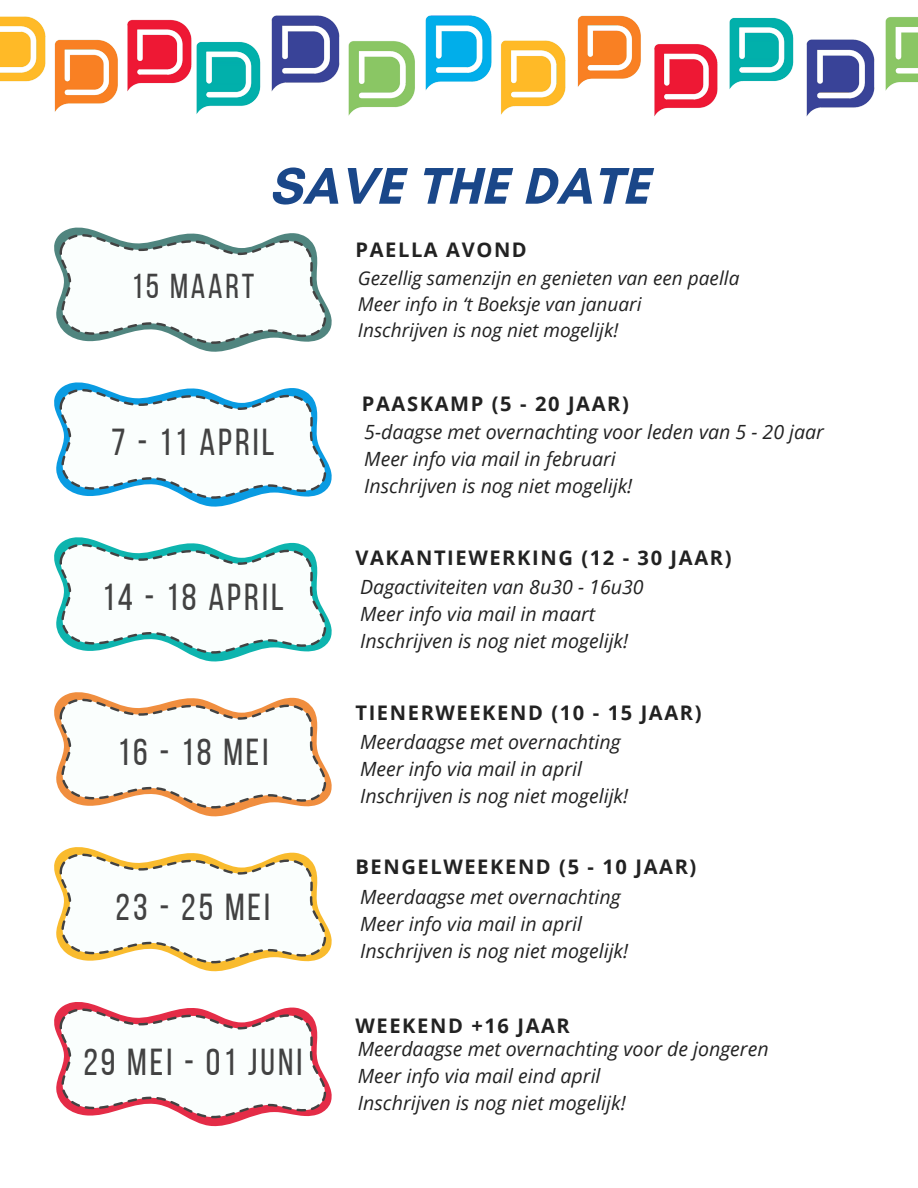
<style>
.page{position:relative;width:918px;height:1188px;background:#fff}
.page>*{position:absolute;margin:0;border:0;box-sizing:border-box;transform-origin:0 0}
.t1{font:700 52.5px "Glacial Indifference";letter-spacing:.01em;color:#1a4789}
.t2{font:37.5px "Bebas Neue";letter-spacing:.08em;color:#424242}
.t3{font:34.5px "Bebas Neue";letter-spacing:.08em;color:#424242}
.t4{font:700 20.1px "Open Sans";letter-spacing:.08em;color:#222}
.t5{font:italic 19.65px "Open Sans";color:#222}
.t6{font:italic 19.05px "Open Sans";color:#222}
</style>
<div class="page">
<img style="left:0;top:16px;width:46px;height:66px">
<img style="left:54px;top:39px;width:64px;height:73px">
<img style="left:127px;top:19px;width:65px;height:73px">
<img style="left:196px;top:42px;width:65px;height:72px">
<img style="left:271px;top:15px;width:68px;height:77px">
<img style="left:348px;top:41px;width:67px;height:75px">
<img style="left:501px;top:40px;width:65px;height:75px">
<img style="left:577px;top:15px;width:64px;height:72px">
<img style="left:654px;top:44px;width:64px;height:72px">
<img style="left:729px;top:17px;width:65px;height:72px">
<img style="left:806px;top:39px;width:69px;height:77px">
<img style="left:885px;top:17px;width:33px;height:74px">
<img style="left:425px;top:15px;width:67px;height:75px">
<svg style="left:54px;top:227px;width:278px;height:125px"></svg>
<svg style="left:54px;top:382px;width:278px;height:125px"></svg>
<svg style="left:54px;top:537px;width:278px;height:125px"></svg>
<svg style="left:54px;top:1002px;width:278px;height:125px"></svg>
<svg style="left:54px;top:847px;width:278px;height:125px"></svg>
<svg style="left:54px;top:692px;width:278px;height:125px"></svg>
<p class="t3" style="left:131px;top:272px;width:124px">15 MAART</p>
<p class="t1" style="left:269px;top:154px;width:382px">SAVE THE DATE</p>
<p class="t4" style="left:355px;top:235px;width:173px">PAELLA AVOND</p>
<p class="t6" style="left:358px;top:264px;width:383px">Gezellig samenzijn en genieten van een paella</p>
<p class="t6" style="left:358px;top:290px;width:285px">Meer info in ‘t Boeksje van januari</p>
<p class="t6" style="left:358px;top:317px;width:262px">Inschrijven is nog niet mogelijk!</p>
<p class="t2" style="left:111px;top:427px;width:165px">7 - 11 APRIL</p>
<h2 class="t2" style="left:102px;top:582px;width:183px">14 - 18 APRIL</h2>
<p class="t2" style="left:117px;top:737px;width:153px">16 - 18 MEI</p>
<p class="t2" style="left:116px;top:892px;width:156px">23 - 25 MEI</p>
<p class="t2" style="left:83px;top:1047px;width:220px">29 MEI - 01 JUNI</p>
<p class="t4" style="left:362px;top:389px;width:269px">PAASKAMP (5 - 20 JAAR)</p>
<p class="t5" style="left:364px;top:418px;width:461px">5-daagse met overnachting voor leden van 5 - 20 jaar</p>
<p class="t5" style="left:364px;top:445px;width:253px">Meer info via mail in februari</p>
<p class="t5" style="left:364px;top:472px;width:269px">Inschrijven is nog niet mogelijk!</p>
<p class="t4" style="left:355px;top:543px;width:378px">VAKANTIEWERKING (12 - 30 JAAR)</p>
<p class="t5" style="left:360px;top:573px;width:285px">Dagactiviteiten van 8u30 - 16u30</p>
<h1 class="t5" style="left:360px;top:600px;width:237px">Meer info via mail in maart</h1>
<p class="t5" style="left:360px;top:627px;width:269px">Inschrijven is nog niet mogelijk!</p>
<p class="t4" style="left:355px;top:698px;width:348px">TIENERWEEKEND (10 - 15 JAAR)</p>
<h2 class="t5" style="left:360px;top:728px;width:262px">Meerdaagse met overnachting</h2>
<h3 class="t5" style="left:360px;top:755px;width:223px">Meer info via mail in april</h3>
<p class="t5" style="left:360px;top:782px;width:269px">Inschrijven is nog niet mogelijk!</p>
<h2 class="t4" style="left:355px;top:853px;width:342px">BENGELWEEKEND (5 - 10 JAAR)</h2>
<h3 class="t5" style="left:360px;top:883px;width:262px">Meerdaagse met overnachting</h3>
<p class="t5" style="left:360px;top:910px;width:223px">Meer info via mail in april</p>
<p class="t5" style="left:360px;top:937px;width:269px">Inschrijven is nog niet mogelijk!</p>
<p class="t4" style="left:355px;top:1011px;width:216px">WEEKEND +16 JAAR</p>
<h3 class="t5" style="left:358px;top:1035px;width:412px">Meerdaagse met overnachting voor de jongeren</h3>
<p class="t5" style="left:358px;top:1062px;width:244px">Meer info via mail eind april</p>
<p class="t5" style="left:358px;top:1089px;width:269px">Inschrijven is nog niet mogelijk!</p>
</div>
